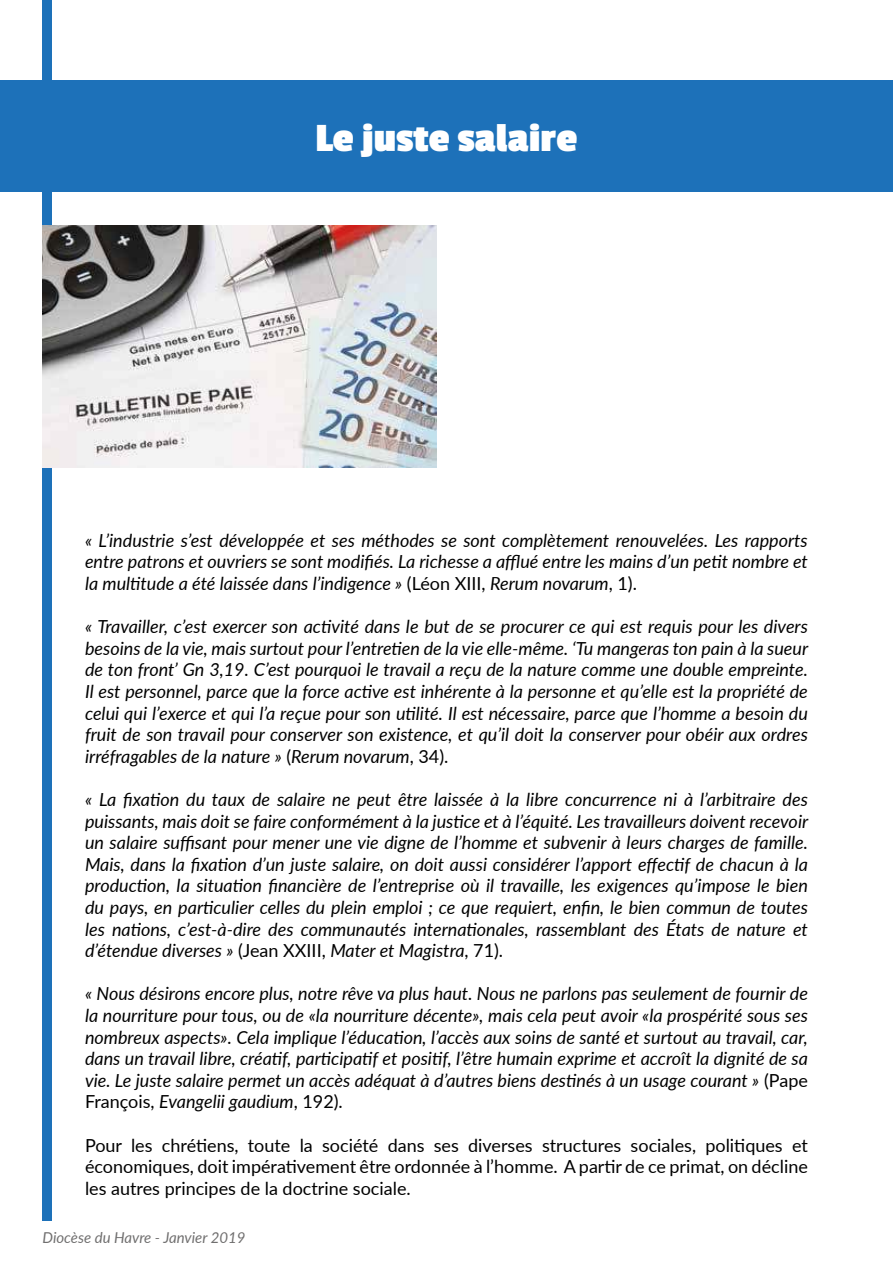
<style>
.page{position:relative;width:893px;height:1263px;background:#fff}
.page>*{position:absolute;margin:0;border:0;box-sizing:border-box;transform-origin:0 0}
.t1{font:700 42px "Passion One";color:#fff}
.t2{font:italic 18px/21.6px "Lato";color:#000;text-align:justify}
.t3{font:18px/21.6px "Lato";color:#000;text-align:justify}
.t4{font:italic 15px "Lato";color:#706f6f}
.s1{font-style:normal}
</style>
<div class="page">
<div style="left:0;top:81px;width:893px;height:110px;background:#1d71b9"></div>
<div style="left:43px;top:0;width:8px;height:1220px;background:#1d71b9"></div>
<img style="left:43px;top:225px;width:393px;height:243px">
<h1 class="t1" style="left:316px;top:118px;width:263px">Le juste salaire</h1>
<p class="t2" style="left:85px;top:531px;width:724px">« L’industrie s’est développée et ses méthodes se sont complètement renouvelées. Les rapports entre patrons et ouvriers se sont modiiés. La richesse a alué entre les mains d’un peit nombre et la mulitude a été laissée dans l’indigence » <span class="s1">(Léon XIII,</span> Rerum novarum<span class="s1">, 1).</span></p>
<p class="t2" style="left:85px;top:615px;width:725px">« Travailler, c’est exercer son acivité dans le but de se procurer ce qui est requis pour les divers besoins de la vie, mais surtout pour l’entreien de la vie elle-même. ‘Tu mangeras ton pain à la sueur de ton front’ Gn 3,19. C’est pourquoi le travail a reçu de la nature comme une double empreinte.<br>Il est personnel, parce que la force acive est inhérente à la personne et qu’elle est la propriété de celui qui l’exerce et qui l’a reçue pour son uilité. Il est nécessaire, parce que l’homme a besoin du fruit de son travail pour conserver son existence, et qu’il doit la conserver pour obéir aux ordres irréfragables de la nature » <span class="s1">(</span>Rerum novarum<span class="s1">, 34).</span></p>
<p class="t2" style="left:85px;top:788px;width:725px">« La ixaion du taux de salaire ne peut être laissée à la libre concurrence ni à l’arbitraire des puissants, mais doit se faire conformément à la jusice et à l’équité. Les travailleurs doivent recevoir un salaire suisant pour mener une vie digne de l’homme et subvenir à leurs charges de famille.<br>Mais, dans la ixaion d’un juste salaire, on doit aussi considérer l’apport efecif de chacun à la producion, la situaion inancière de l’entreprise où il travaille, les exigences qu’impose le bien du pays, en pariculier celles du plein emploi ; ce que requiert, enin, le bien commun de toutes les naions, c’est-à-dire des communautés internaionales, rassemblant des États de nature et d’étendue diverses » <span class="s1">(Jean XXIII,</span> Mater et Magistra<span class="s1">, 71).</span></p>
<p class="t2" style="left:85px;top:982px;width:724px">« Nous désirons encore plus, notre rêve va plus haut. Nous ne parlons pas seulement de fournir de la nourriture pour tous, ou de «la nourriture décente», mais cela peut avoir «la prospérité sous ses nombreux aspects». Cela implique l’éducaion, l’accès aux soins de santé et surtout au travail, car, dans un travail libre, créaif, paricipaif et posiif, l’être humain exprime et accroît la dignité de sa vie. Le juste salaire permet un accès adéquat à d’autres biens desinés à un usage courant » <span class="s1">(Pape François,</span> Evangelii gaudium<span class="s1">, 192).</span></p>
<p class="t3" style="left:85px;top:1133px;width:724px">Pour les chréiens, toute la société dans ses diverses structures sociales, poliiques et économiques, doit impéraivement être ordonnée à l’homme. A parir de ce primat, on décline les autres principes de la doctrine sociale.</p>
<p class="t4" style="left:43px;top:1232px;width:204px">Diocèse du Havre - Janvier 2019</p>
</div>
